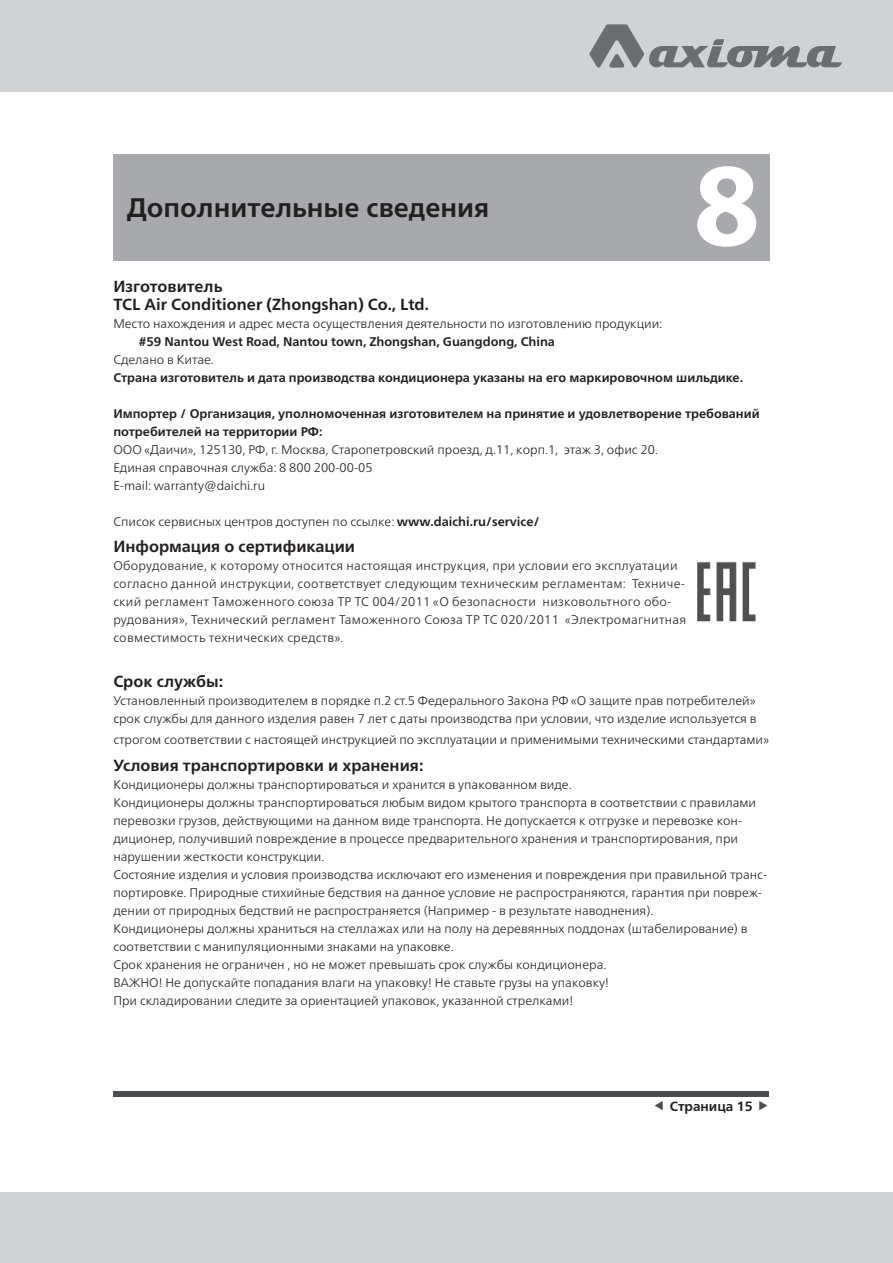
<style>
.page{position:relative;width:893px;height:1263px;background:#fff}
.page>*{position:absolute;margin:0;border:0;box-sizing:border-box;transform-origin:0 0}
.t1{font:700 120px "Myriad Pro";color:#fff}
.t2{font:700 26.85px "Frutiger Neue LTW1 G";color:#231f20}
.t3{font:700 16.05px/18px "Frutiger Neue LTW1 G";color:#231f20}
.t4{font:700 13.5px "Frutiger Neue LTW1 G";color:#231f20}
.t5{font:300 12.6px/18px "Frutiger Neue LTW1 G";color:#231f20}
.t6{font:300 12.6px/18px "Frutiger Neue LTW1 G";letter-spacing:.02em;color:#231f20}
.t7{font:700 12.6px/18px "Frutiger Neue LTW1 G";color:#231f20}
.s1{font-weight:700}
</style>
<div class="page">
<div style="left:113px;top:1092px;width:656px;height:5px;background:#4a4e50"></div>
<div style="left:0;top:1192px;width:893px;height:71px;background:#d1d2d4"></div>
<div style="left:0;top:0;width:893px;height:92px;background:#d1d2d4"></div>
<svg style="left:589px;top:24px;width:253px;height:44px"></svg>
<div style="left:113px;top:154px;width:657px;height:107px;background:#a8a9ad"></div>
<img style="left:697px;top:562px;width:59px;height:60px">
<h2 class="t2" style="left:127px;top:192px;width:364px">Дополнительные сведения</h2>
<h1 class="t1" style="left:693px;top:127px;width:68px">8</h1>
<p class="t3" style="left:113px;top:277px;width:317px">Изготовитель<br>TCL Air Conditioner (Zhongshan) Co., Ltd.</p>
<p class="t5" style="left:113px;top:314px;width:551px">Место нахождения и адрес места осуществления деятельности по изготовлению продукции:</p>
<p class="t7" style="left:139px;top:332px;width:418px">#59 Nantou West Road, Nantou town, Zhongshan, Guangdong, China</p>
<p class="t5" style="left:113px;top:350px;width:102px">Сделано в Китае.</p>
<p class="t7" style="left:113px;top:368px;width:631px">Страна изготовитель и дата производства кондиционера указаны на его маркировочном шильдике.</p>
<p class="t7" style="left:113px;top:404px;width:648px">Импортер / Организация, уполномоченная изготовителем на принятие и удовлетворение требований потребителей на территории РФ:</p>
<p class="t5" style="left:113px;top:440px;width:546px">ООО «Даичи», 125130, РФ, г. Москва, Старопетровский проезд, д.11, корп.1, этаж 3, офис 20.<br>Единая справочная служба: 8 800 200-00-05<br>E-mail: warranty@daichi.ru</p>
<p class="t5" style="left:113px;top:512px;width:428px">Список сервисных центров доступен по ссылке: <span class="s1">www.daichi.ru/service/</span></p>
<p class="t3" style="left:113px;top:537px;width:243px">Информация о сертификации</p>
<p class="t6" style="left:113px;top:557px;width:575px">Оборудование, к которому относится настоящая инструкция, при условии его эксплуатации согласно данной инструкции, соответствует следующим техническим регламентам: Техниче&shy;ский регламент Таможенного союза ТР ТС 004/2011 «О безопасности низковольтного обо&shy;рудования», Технический регламент Таможенного Союза ТР ТС 020/2011 «Электромагнитная совместимость технических средств».</p>
<p class="t3" style="left:113px;top:672px;width:112px">Срок службы:</p>
<p class="t5" style="left:113px;top:691px;width:645px">Установленный производителем в порядке п.2 ст.5 Федерального Закона РФ «О защите прав потребителей» срок службы для данного изделия равен 7 лет с даты производства при условии, что изделие используется в</p>
<p class="t5" style="left:113px;top:731px;width:657px">строгом соответствии с настоящей инструкцией по эксплуатации и применимыми техническими стандартами»</p>
<p class="t3" style="left:113px;top:756px;width:312px">Условия транспортировки и хранения:</p>
<p class="t5" style="left:113px;top:775px;width:655px">Кондиционеры должны транспортироваться и хранится в упакованном виде.<br>Кондиционеры должны транспортироваться любым видом крытого транспорта в соответствии с правилами перевозки грузов, действующими на данном виде транспорта. Не допускается к отгрузке и перевозке кон&shy;диционер, получивший повреждение в процессе предварительного хранения и транспортирования, при нарушении жесткости конструкции.<br>Состояние изделия и условия производства исключают его изменения и повреждения при правильной транс&shy;портировке. Природные стихийные бедствия на данное условие не распространяются, гарантия при повреж&shy;дении от природных бедствий не распространяется (Например - в результате наводнения).<br>Кондиционеры должны храниться на стеллажах или на полу на деревянных поддонах (штабелирование) в соответствии с манипуляционными знаками на упаковке.<br>Срок хранения не ограничен , но не может превышать срок службы кондиционера.<br>ВАЖНО! Не допускайте попадания влаги на упаковку! Не ставьте грузы на упаковку!<br>При складировании следите за ориентацией упаковок, указанной стрелками!</p>
<p class="t4" style="left:670px;top:1098px;width:85px">Страница 15</p>
</div>
